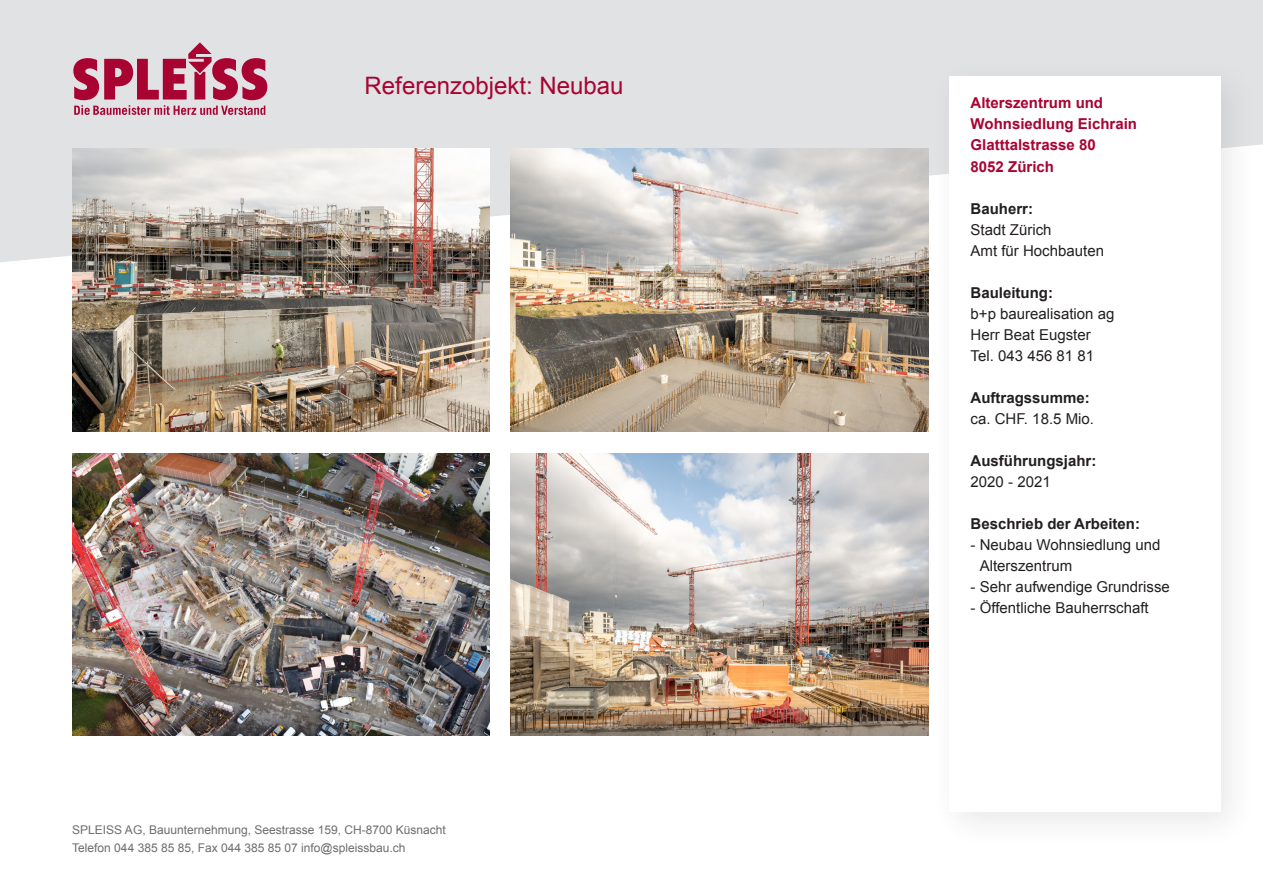
<style>
.page{position:relative;width:1263px;height:893px;background:#fff}
.page>*{position:absolute;margin:0;border:0;box-sizing:border-box;transform-origin:0 0}
.t1{font:24px "Arial";color:#a90332}
.t2{font:15px/21px "Arial";color:#231f20}
.t3{font:700 15px "Arial";color:#231f20}
.t4{font:700 15px/21px "Arial";color:#a90332}
.t5{font:12px/18px "Arial";color:#6c6d70}
</style>
<div class="page">
<div style="left:0;top:0;width:1263px;height:268px;background:#e1e2e4"></div>
<svg style="left:73px;top:42px;width:194px;height:73px"></svg>
<div style="left:929px;top:57px;width:329px;height:793px;background:#231f20;opacity:.1"></div>
<div style="left:949px;top:76px;width:271px;height:736px;background:#fff"></div>
<img style="left:72px;top:149px;width:418px;height:282px">
<img style="left:511px;top:149px;width:417px;height:282px">
<img style="left:72px;top:453px;width:418px;height:283px">
<img style="left:511px;top:453px;width:417px;height:283px">
<h1 class="t1" style="left:365px;top:70px;width:260px">Referenzobjekt: Neubau</h1>
<p class="t5" style="left:72px;top:821px;width:375px">SPLEISS AG, Bauunternehmung, Seestrasse 159, CH-8700 Küsnacht<br>Telefon 044 385 85 85, Fax 044 385 85 07 info@spleissbau.ch</p>
<p class="t4" style="left:971px;top:93px;width:168px">Alterszentrum und<br>Wohnsiedlung Eichrain<br>Glatttalstrasse 80<br>8052 Zürich</p>
<p class="t3" style="left:971px;top:198px;width:64px">Bauherr:</p>
<p class="t2" style="left:971px;top:219px;width:135px">Stadt Zürich<br>Amt für Hochbauten</p>
<p class="t3" style="left:971px;top:282px;width:84px">Bauleitung:</p>
<p class="t2" style="left:971px;top:303px;width:145px">b+p baurealisation ag<br>Herr Beat Eugster<br>Tel. 043 456 81 81</p>
<p class="t3" style="left:971px;top:387px;width:121px">Auftragssumme:</p>
<p class="t2" style="left:971px;top:408px;width:125px">ca. CHF. 18.5 Mio.</p>
<p class="t3" style="left:971px;top:450px;width:127px">Ausführungsjahr:</p>
<p class="t2" style="left:971px;top:471px;width:82px">2020 - 2021</p>
<p class="t3" style="left:971px;top:513px;width:171px">Beschrieb der Arbeiten:</p>
<p class="t2" style="left:980px;top:534px;width:182px;text-indent:-9px">- Neubau Wohnsiedlung und<br>Alterszentrum</p>
<p class="t2" style="left:971px;top:576px;width:201px">- Sehr aufwendige Grundrisse</p>
<p class="t2" style="left:971px;top:597px;width:180px">- Öffentliche Bauherrschaft</p>
</div>
